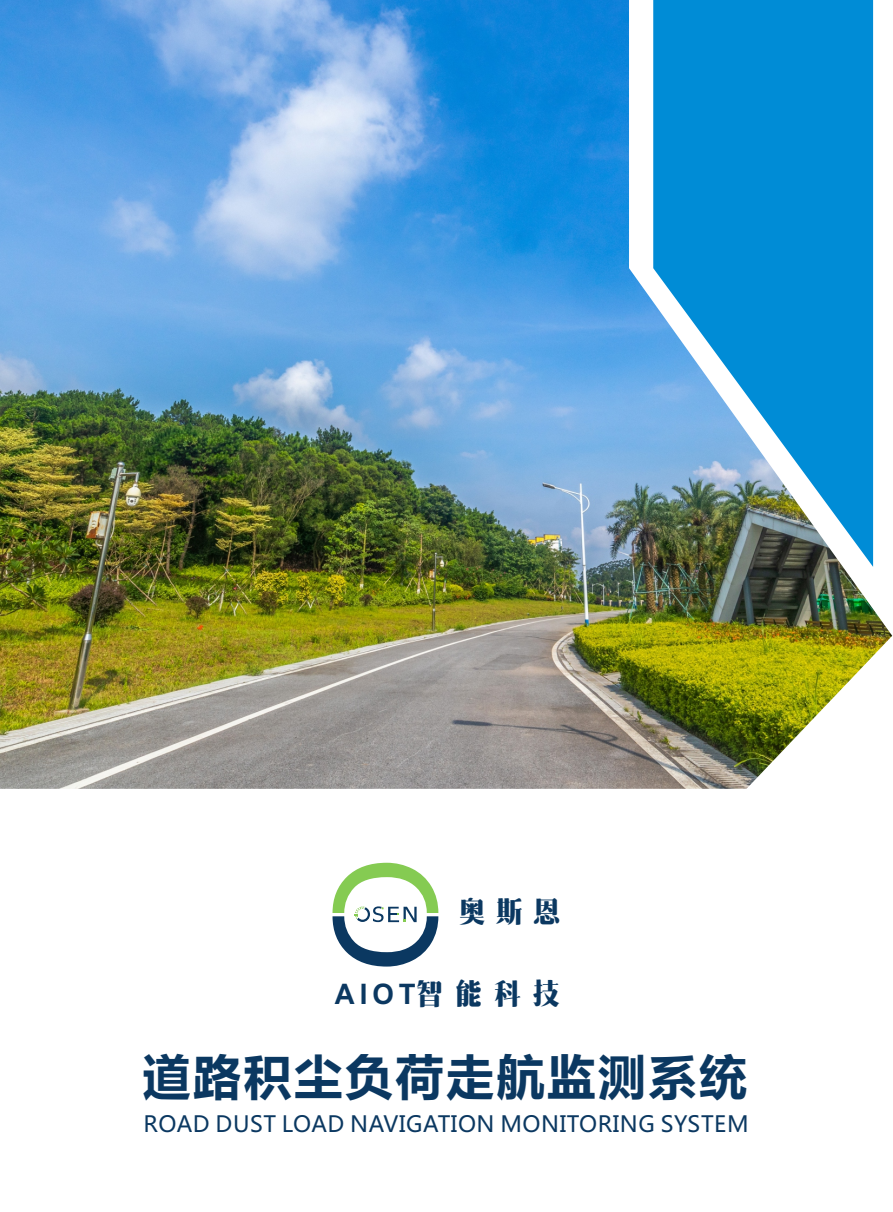
<style>
.page{position:relative;width:893px;height:1212px;background:#fff}
.page>*{position:absolute;margin:0;border:0;box-sizing:border-box;transform-origin:0 0}
.t1{font:700 48px "Microsoft Ya Hei";letter-spacing:.055em;color:#0b3861}
.t2{font:700 28.2px "Arial";color:#0b3861}
.t3{font:27.9px "S Jcurousong";color:#0b3861}
.t4{font:22.2px "Microsoft Ya Hei";letter-spacing:.025em;color:#0b3861}
.s1{font-family:"S Jcurousong";font-weight:400}
</style>
<div class="page">
<img style="left:0;top:0;width:892px;height:789px">
<svg style="left:332px;top:863px;width:106px;height:103px"></svg>
<svg style="left:653px;top:0;width:220px;height:567px;background:#2693cc"></svg>
<p class="t3" style="left:458px;top:898px;width:104px">奥斯恩</p>
<p class="t2" style="left:335px;top:983px;width:227px">AIOT<span class="s1">智能科技</span></p>
<h1 class="t1" style="left:143px;top:1055px;width:606px">道路积尘负荷走航监测系统</h1>
<p class="t4" style="left:144px;top:1114px;width:606px">ROAD DUST LOAD NAVIGATION MONITORING SYSTEM</p>
</div>
